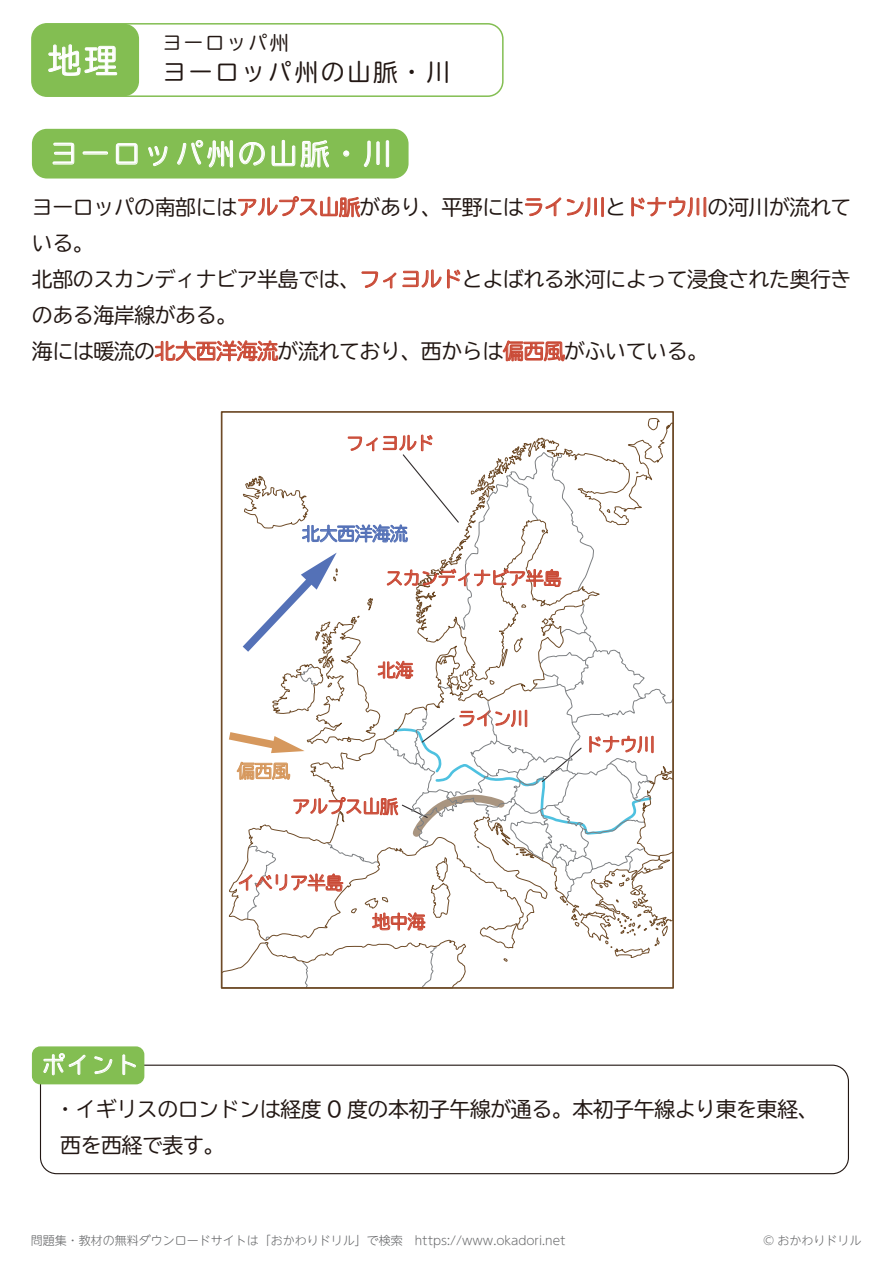
<style>
.page{position:relative;width:893px;height:1263px;background:#fff}
.page>*{position:absolute;margin:0;border:0;box-sizing:border-box;transform-origin:0 0}
.t1{font:33px "TBUDR Go Std";color:#fff}
.t2{font:28.5px "TBUDR Go Std";letter-spacing:.1em;color:#fff}
.t3{font:24px "TBUDR Go Std";letter-spacing:.1em;color:#221713}
.t4{font:22.5px "TBUDR Go Std";color:#fff}
.t5{font:21px/36px "TBUDR Go Std";letter-spacing:-.025em;color:#221713}
.t6{font:19.5px "TBUDR Go Std";letter-spacing:.1em;color:#221713}
.t7{font:18px "TBUDR Go Std";letter-spacing:-.025em;color:#ca4b37}
.t8{font:18px "TBUDR Go Std";letter-spacing:-.025em;color:#5471b7}
.t9{font:18px "TBUDR Go Std";color:#d6985d}
.t10{font:300 12px "UD Shin M Go Pr 6 N";color:#68696b}
.s1{color:#ca4b37}
</style>
<div class="page">
<div style="left:31px;top:23px;width:473px;height:74px;border:2px solid #83be52;border-radius:15px"></div>
<div style="left:32px;top:24px;width:107px;height:72px;background:#83be52;border-radius:15px"></div>
<svg style="left:48px;top:44px;width:69px;height:32px"></svg>
<svg style="left:238px;top:196px;width:122px;height:21px"></svg>
<svg style="left:525px;top:198px;width:36px;height:18px"></svg>
<svg style="left:567px;top:197px;width:37px;height:20px"></svg>
<svg style="left:631px;top:197px;width:75px;height:20px"></svg>
<svg style="left:362px;top:271px;width:34px;height:17px"></svg>
<svg style="left:402px;top:270px;width:39px;height:17px"></svg>
<svg style="left:447px;top:269px;width:13px;height:19px"></svg>
<svg style="left:155px;top:340px;width:123px;height:22px"></svg>
<svg style="left:503px;top:341px;width:62px;height:20px"></svg>
<div style="left:32px;top:129px;width:377px;height:50px;background:#83be52;border-radius:15px"></div>
<svg style="left:52px;top:142px;width:23px;height:23px"></svg>
<div style="left:83px;top:152px;width:25px;height:3px;border:1px solid #fff"></div>
<svg style="left:116px;top:143px;width:22px;height:22px"></svg>
<svg style="left:148px;top:146px;width:20px;height:20px"></svg>
<svg style="left:177px;top:140px;width:56px;height:28px"></svg>
<svg style="left:239px;top:142px;width:26px;height:24px"></svg>
<svg style="left:271px;top:140px;width:58px;height:28px"></svg>
<svg style="left:343px;top:151px;width:6px;height:6px"></svg>
<svg style="left:364px;top:140px;width:25px;height:28px"></svg>
<div style="left:40px;top:1064px;width:809px;height:110px;border:1px solid #221713;border-radius:16px"></div>
<div style="left:32px;top:1046px;width:112px;height:38px;background:#83be52;border-radius:8px"></div>
<svg style="left:43px;top:1053px;width:43px;height:22px"></svg>
<svg style="left:94px;top:1056px;width:19px;height:18px"></svg>
<svg style="left:122px;top:1054px;width:14px;height:21px"></svg>
<svg style="left:221px;top:417px;width:453px;height:572px"></svg>
<h1 class="t1" style="left:48px;top:33px;width:71px">地理</h1>
<p class="t6" style="left:162px;top:27px;width:128px">ヨーロッパ州</p>
<p class="t3" style="left:162px;top:52px;width:290px">ヨーロッパ州の山脈・川</p>
<h2 class="t2" style="left:50px;top:130px;width:344px">ヨーロッパ州の山脈・川</h2>
<p class="t5" style="left:32px;top:189px;width:821px">ヨーロッパの南部には<span class="s1">アルプス山脈</span>があり、平野には<span class="s1">ライン川</span>と<span class="s1">ドナウ川</span>の河川が流れている。<br>北部のスカンディナビア半島では、<span class="s1">フィヨルド</span>とよばれる氷河によって浸食された奥行きのある海岸線がある。<br>海には暖流の<span class="s1">北大西洋海流</span>が流れており、西からは<span class="s1">偏西風</span>がふいている。</p>
<p class="t7" style="left:346px;top:428px;width:90px">フィヨルド</p>
<p class="t8" style="left:302px;top:519px;width:107px">北大西洋海流</p>
<p class="t7" style="left:385px;top:563px;width:177px">スカンディナビア半島</p>
<p class="t4" style="left:42px;top:1046px;width:98px">ポイント</p>
<p class="t9" style="left:237px;top:756px;width:55px">偏西風</p>
<p class="t7" style="left:378px;top:655px;width:37px">北海</p>
<p class="t7" style="left:292px;top:792px;width:107px">アルプス山脈</p>
<p class="t7" style="left:237px;top:868px;width:107px">イベリア半島</p>
<p class="t7" style="left:372px;top:907px;width:55px">地中海</p>
<p class="t7" style="left:458px;top:704px;width:72px">ライン川</p>
<p class="t7" style="left:585px;top:730px;width:72px">ドナウ川</p>
<p class="t5" style="left:55px;top:1091px;width:765px">・イギリスのロンドンは経度 0 度の本初子午線が通る。本初子午線より東を東経、西を西経で表す。</p>
<p class="t10" style="left:31px;top:1230px;width:536px">問題集・教材の無料ダウンロードサイトは「おかわりドリル」で検索　https://www.okadori.net</p>
<p class="t10" style="left:763px;top:1230px;width:100px">© おかわりドリル</p>
</div>
